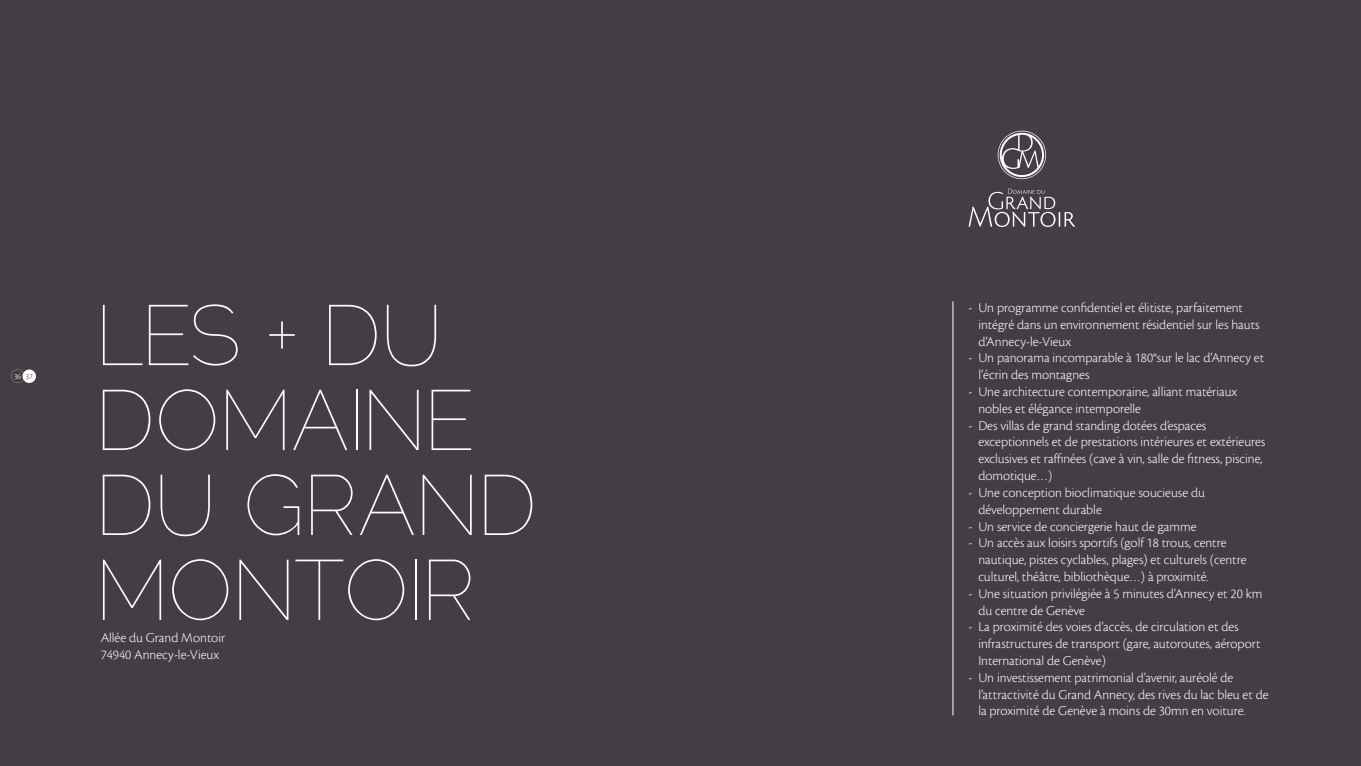
<style>
.page{position:relative;width:1361px;height:766px;background:#fff}
.page>*{position:absolute;margin:0;border:0;box-sizing:border-box;transform-origin:0 0}
.t1{font:100 84.8px/84.8px "Raleway";color:#fff}
.t2{font:14px/16.8px "Cronos MM 250 14";letter-spacing:-.02em;color:#fff}
.t3{font:8px "Cronos MM 250 8";color:#fff}
.s1{color:#443e44}
</style>
<div class="page">
<div style="left:0;top:0;width:1361px;height:765px;background:#443e44"></div>
<svg style="left:11px;top:369px;width:13px;height:14px"></svg>
<div style="left:22px;top:369px;width:14px;height:14px;background:#fff;border-radius:50%"></div>
<svg style="left:968px;top:188px;width:107px;height:39px"></svg>
<svg style="left:997px;top:131px;width:49px;height:48px"></svg>
<hr style="left:952px;top:301px;width:1px;height:414px;background:#fff">
<p class="t3" style="left:14px;top:372px;width:20px">36 <span class="s1">37</span></p>
<h1 class="t1" style="left:96px;top:293px;width:442px">LES + DU<br>DOMAINE<br>DU GRAND<br>MONTOIR</h1>
<p class="t2" style="left:978px;top:299px;width:283px;text-indent:-10px">- Un programme confidentiel et élitiste, parfaitement intégré dans un environnement résidentiel sur les hauts d’Annecy-le-Vieux</p>
<p class="t2" style="left:978px;top:350px;width:288px;text-indent:-10px">- Un panorama incomparable à 180°sur le lac d’Annecy et l’écrin des montagnes</p>
<p class="t2" style="left:978px;top:383px;width:261px;text-indent:-10px">- Une architecture contemporaine, alliant matériaux nobles et élégance intemporelle</p>
<p class="t2" style="left:978px;top:417px;width:289px;text-indent:-10px">- Des villas de grand standing dotées d’espaces exceptionnels et de prestations intérieures et extérieures exclusives et raffinées (cave à vin, salle de fitness, piscine, domotique…)</p>
<p class="t2" style="left:978px;top:484px;width:228px;text-indent:-10px">- Une conception bioclimatique soucieuse du développement durable</p>
<p class="t2" style="left:968px;top:518px;width:230px">- Un service de conciergerie haut de gamme</p>
<p class="t2" style="left:978px;top:534px;width:270px;text-indent:-10px">- Un accès aux loisirs sportifs (golf 18 trous, centre nautique, pistes cyclables, plages) et culturels (centre culturel, théâtre, bibliothèque…) à proximité.</p>
<p class="t2" style="left:978px;top:585px;width:286px;text-indent:-10px">- Une situation privilégiée à 5 minutes d’Annecy et 20 km du centre de Genève</p>
<p class="t2" style="left:978px;top:618px;width:284px;text-indent:-10px">- La proximité des voies d’accès, de circulation et des infrastructures de transport (gare, autoroutes, aéroport<br>International de Genève)</p>
<p class="t2" style="left:978px;top:669px;width:292px;text-indent:-10px">- Un investissement patrimonial d’avenir, auréolé de l’attractivité du Grand Annecy, des rives du lac bleu et de la proximité de Genève à moins de 30mn en voiture.</p>
<p class="t2" style="left:101px;top:629px;width:126px">Allée du Grand Montoir<br>74940 Annecy-le-Vieux</p>
</div>
